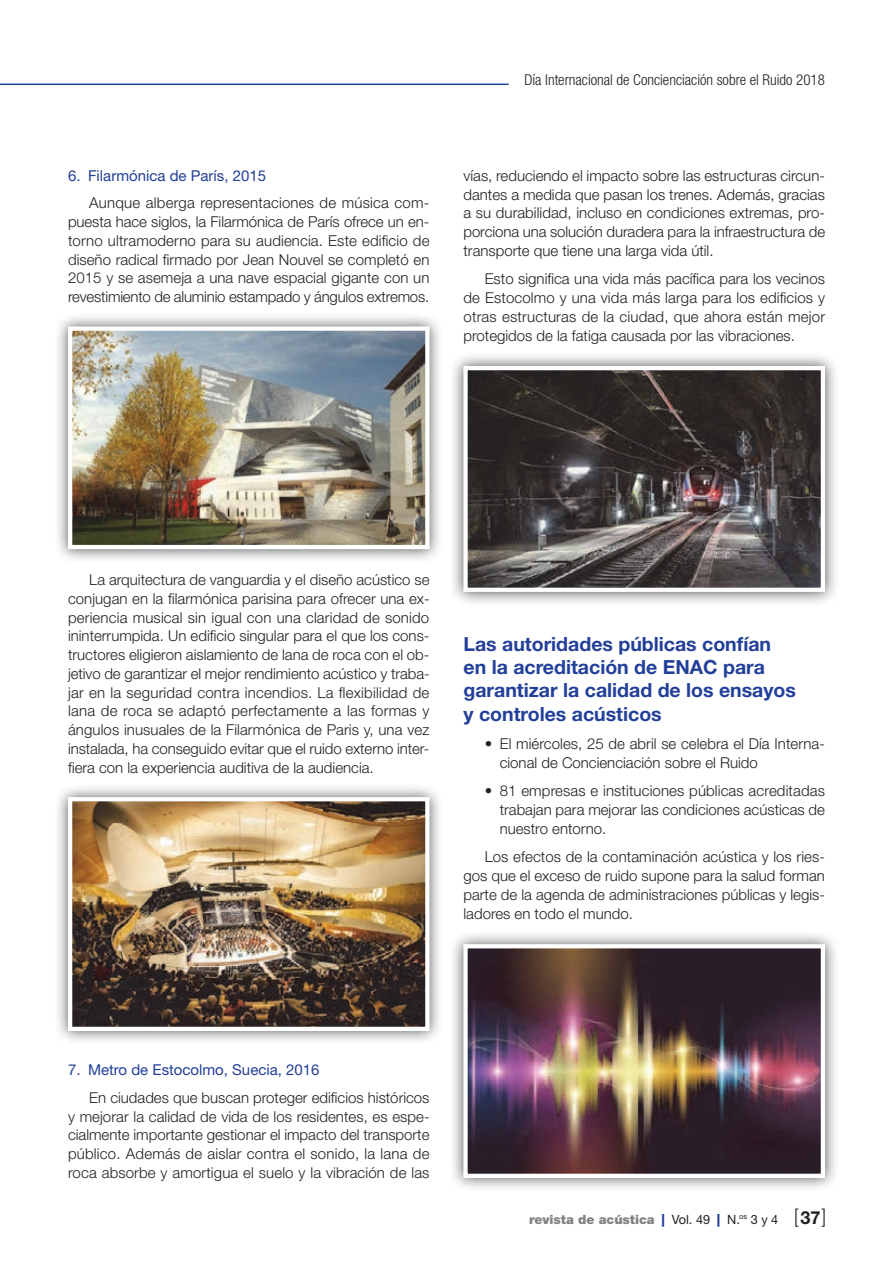
<style>
.page{position:relative;width:893px;height:1263px;background:#fff}
.page>*{position:absolute;margin:0;border:0;box-sizing:border-box;transform-origin:0 0}
.t1{font:700 19.5px/23.4px "Helvetica Neue LT Std";color:#223f99}
.t2{font:700 18px "Helvetica Neue LT Std";color:#231f20}
.t3{font:300 15px/18.8px "Helvetica Neue LT Std";color:#231f20;text-align:justify}
.t4{font:15px "Helvetica Neue LT Std";color:#223f99}
.t5{font:300 condensed 15px "Helvetica Neue LT Std";color:#231f20}
.t6{font:900 12.75px "Helvetica Neue LT Std";color:#808285}
.s1{color:#223f99}
.s2{font-weight:400;color:#231f20}
.s3{font-weight:300;font-size:19.8px;color:#231f20}
</style>
<div class="page">
<hr style="left:0;top:84px;width:509px;height:1px;background:#223f99">
<div style="left:54px;top:312px;width:389px;height:251px;background:#231f20;opacity:.75"></div>
<img style="left:73px;top:331px;width:351px;height:213px">
<div style="left:68px;top:326px;width:361px;height:223px;border:4px solid #fff"></div>
<div style="left:54px;top:783px;width:389px;height:262px;background:#231f20;opacity:.75"></div>
<img style="left:73px;top:802px;width:351px;height:224px">
<div style="left:68px;top:797px;width:361px;height:234px;border:4px solid #fff"></div>
<div style="left:449px;top:352px;width:390px;height:254px;background:#231f20;opacity:.75"></div>
<img style="left:468px;top:371px;width:352px;height:216px">
<div style="left:463px;top:366px;width:362px;height:226px;border:4px solid #fff"></div>
<div style="left:449px;top:930px;width:390px;height:262px;background:#231f20;opacity:.75"></div>
<img style="left:468px;top:949px;width:352px;height:224px">
<div style="left:463px;top:944px;width:362px;height:234px;border:4px solid #fff"></div>
<p class="t4" style="left:68px;top:167px;width:200px">6. Filarmónica de París, 2015</p>
<p class="t3" style="left:68px;top:193px;width:363px;text-indent:21px">Aunque alberga representaciones de música com&shy;puesta hace siglos, la Filarmónica de París ofrece un en&shy;torno ultramoderno para su audiencia. Este edificio de diseño radical firmado por Jean Nouvel se completó en 2015 y se asemeja a una nave espacial gigante con un revestimiento de aluminio estampado y ángulos extremos.</p>
<p class="t5" style="left:524px;top:71px;width:302px">Día Internacional de Concienciación sobre el Ruido 2018</p>
<p class="t3" style="left:463px;top:166px;width:363px">vías, reduciendo el impacto sobre las estructuras circun&shy;dantes a medida que pasan los trenes. Además, gracias a su durabilidad, incluso en condiciones extremas, pro&shy;porciona una solución duradera para la infraestructura de transporte que tiene una larga vida útil.</p>
<p class="t3" style="left:463px;top:269px;width:363px;text-indent:21px">Esto significa una vida más pacífica para los vecinos de Estocolmo y una vida más larga para los edificios y otras estructuras de la ciudad, que ahora están mejor protegidos de la fatiga causada por las vibraciones.</p>
<p class="t3" style="left:68px;top:570px;width:363px;text-indent:21px">La arquitectura de vanguardia y el diseño acústico se conjugan en la filarmónica parisina para ofrecer una ex&shy;periencia musical sin igual con una claridad de sonido ininterrumpida. Un edificio singular para el que los cons&shy;tructores eligieron aislamiento de lana de roca con el ob&shy;jetivo de garantizar el mejor rendimiento acústico y traba&shy;jar en la seguridad contra incendios. La flexibilidad de lana de roca se adaptó perfectamente a las formas y ángulos inusuales de la Filarmónica de Paris y, una vez instalada, ha conseguido evitar que el ruido externo inter&shy;fiera con la experiencia auditiva de la audiencia.</p>
<h1 class="t1" style="left:463px;top:631px;width:334px">Las autoridades públicas confían en la acreditación de ENAC para garantizar la calidad de los ensayos y controles acústicos</h1>
<p class="t3" style="left:500px;top:734px;width:327px;text-indent:-15px">• El miércoles, 25 de abril se celebra el Día Interna&shy;cional de Concienciación sobre el Ruido</p>
<p class="t3" style="left:500px;top:781px;width:327px;text-indent:-15px">• 81 empresas e instituciones públicas acreditadas trabajan para mejorar las condiciones acústicas de nuestro entorno.</p>
<p class="t3" style="left:463px;top:847px;width:363px;text-indent:21px">Los efectos de la contaminación acústica y los ries&shy;gos que el exceso de ruido supone para la salud forman parte de la agenda de administraciones públicas y legis&shy;ladores en todo el mundo.</p>
<p class="t4" style="left:68px;top:1061px;width:253px">7. Metro de Estocolmo, Suecia, 2016</p>
<p class="t3" style="left:68px;top:1088px;width:363px;text-indent:21px">En ciudades que buscan proteger edificios históricos y mejorar la calidad de vida de los residentes, es espe&shy;cialmente importante gestionar el impacto del transporte público. Además de aislar contra el sonido, la lana de roca absorbe y amortigua el suelo y la vibración de las</p>
<p class="t6" style="left:529px;top:1212px;width:299px">revista de acústica <span class="s1">|</span> <span class="s2">Vol. 49</span> <span class="s1">|</span> <span class="s2">N.</span><sup>os</sup> <span class="s2">3 y 4</span> <span class="s3">[ ]</span></p>
<p class="t2" style="left:800px;top:1207px;width:22px">37</p>
</div>
